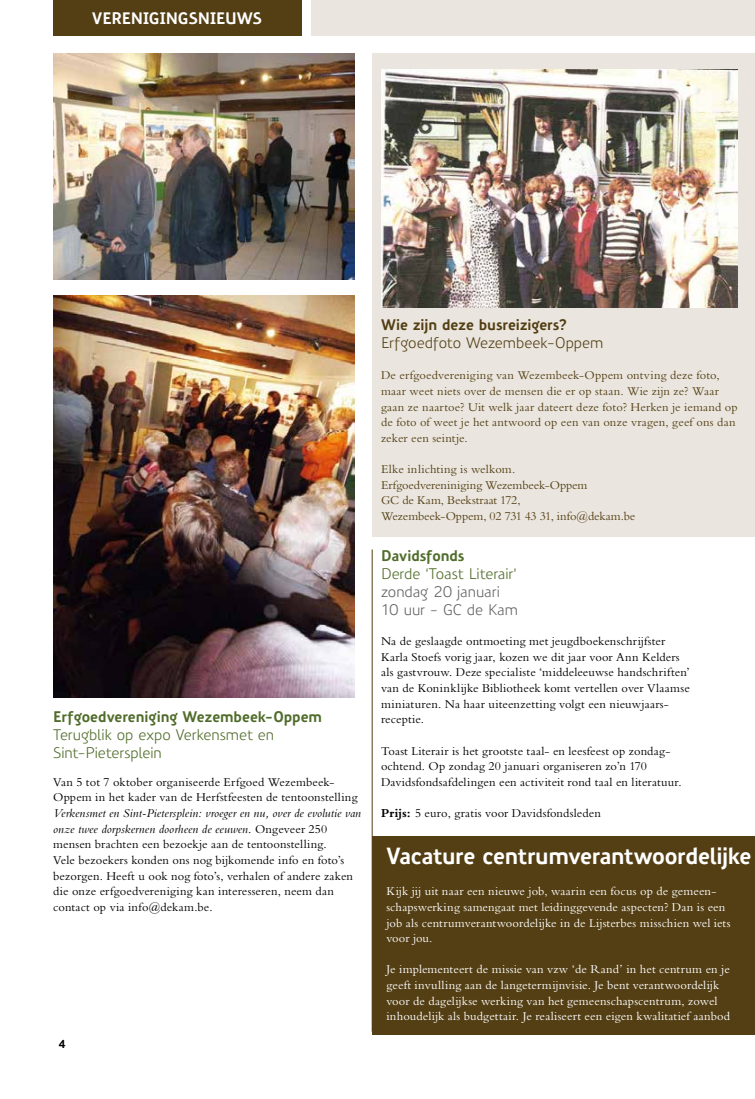
<style>
.page{position:relative;width:755px;height:1099px;background:#fff}
.page>*{position:absolute;margin:0;border:0;box-sizing:border-box;transform-origin:0 0}
.t1{font:700 22.88px "Precious Sans";letter-spacing:-.025em;color:#fff}
.t2{font:700 16.25px "Precious Sans";letter-spacing:-.005em;color:#fff}
.t3{font:15px/18px "Precious Sans";letter-spacing:-.005em;color:#506c2a}
.t4{font:700 15px "Precious Sans";letter-spacing:-.005em;color:#506c2a}
.t5{font:15px/18px "Precious Sans";letter-spacing:-.005em;color:#646363}
.t6{font:15px "Precious Sans";color:#543f14}
.t7{font:700 15px "Precious Sans";letter-spacing:-.005em;color:#543f14}
.t8{font:12.5px/15.6px "Bembo Std";letter-spacing:.01em;color:#000}
.t9{font:12.5px/15.6px "Bembo Std";letter-spacing:.01em;color:#fff}
.t10{font:12.5px/15.6px "Bembo Std";letter-spacing:.005em;color:#543f14}
.t11{font:700 11.25px "Precious Sans";color:#000}
.s1{font-style:italic}
.s2{font-weight:700}
</style>
<div class="page">
<div style="left:372px;top:836px;width:383px;height:199px;background:#543f14"></div>
<div style="left:372px;top:53px;width:383px;height:483px;background:#eae6df"></div>
<img style="left:381px;top:69px;width:357px;height:238px">
<div style="left:53px;top:0;width:248px;height:35px;background:#543f14"></div>
<div style="left:312px;top:0;width:443px;height:35px;background:#eae6df"></div>
<hr style="left:372px;top:549px;width:1px;height:482px;background:#543f14">
<img style="left:53px;top:53px;width:301px;height:226px">
<img style="left:53px;top:295px;width:301px;height:402px">
<h2 class="t2" style="left:92px;top:8px;width:171px">verenigingsnieuws</h2>
<p class="t4" style="left:53px;top:707px;width:270px">Erfgoedvereniging Wezembeek-Oppem</p>
<p class="t3" style="left:53px;top:726px;width:222px">Terugblik op expo Verkensmet en<br>Sint-Pietersplein</p>
<p class="t8" style="left:53px;top:773px;width:306px">Van 5 tot 7 oktober organiseerde Erfgoed Wezembeek-<br>Oppem in het kader van de Herfstfeesten de tentoonstelling</p>
<p class="t8" style="left:53px;top:805px;width:309px"><span class="s1">Verkensmet en Sint-Pietersplein: vroeger en nu, over de evolutie van onze twee dorpskernen doorheen de eeuwen</span>. Ongeveer 250 mensen brachten een bezoekje aan de tentoonstelling.<br>Vele bezoekers konden ons nog bijkomende info en foto’s bezorgen. Heeft u ook nog foto’s, verhalen of andere zaken die onze erfgoedvereniging kan interesseren, neem dan contact op via info@dekam.be.</p>
<p class="t11" style="left:58px;top:1037px;width:9px">4</p>
<p class="t7" style="left:381px;top:315px;width:188px">Wie zijn deze busreizigers?</p>
<p class="t6" style="left:381px;top:333px;width:224px">Erfgoedfoto Wezembeek-Oppem</p>
<p class="t10" style="left:381px;top:367px;width:358px">De erfgoedvereniging van Wezembeek-Oppem ontving deze foto, maar weet niets over de mensen die er op staan. Wie zijn ze? Waar gaan ze naartoe? Uit welk jaar dateert deze foto? Herken je iemand op de foto of weet je het antwoord op een van onze vragen, geef ons dan zeker een seintje.</p>
<p class="t10" style="left:381px;top:461px;width:256px">Elke inlichting is welkom.<br>Erfgoedvereniniging Wezembeek-Oppem<br>GC de Kam, Beekstraat 172,<br>Wezembeek-Oppem, 02 731 43 31, info@dekam.be</p>
<p class="t4" style="left:381px;top:546px;width:85px">Davidsfonds</p>
<p class="t3" style="left:381px;top:564px;width:137px">Derde ‘Toast Literair’</p>
<p class="t5" style="left:381px;top:582px;width:139px">zondag 20 januari<br>10 uur - GC de Kam</p>
<p class="t8" style="left:381px;top:633px;width:310px">Na de geslaagde ontmoeting met jeugdboekenschrijfster Karla Stoefs vorig jaar, kozen we dit jaar voor Ann Kelders als gastvrouw. Deze specialiste ‘middeleeuwse handschriften’ van de Koninklijke Bibliotheek komt vertellen over Vlaamse miniaturen. Na haar uiteenzetting volgt een nieuwjaars&shy;receptie.</p>
<p class="t8" style="left:381px;top:742px;width:302px">Toast Literair is het grootste taal- en leesfeest op zondag&shy;ochtend. Op zondag 20 januari organiseren zo’n 170<br>Davidsfondsafdelingen een activiteit rond taal en literatuur.</p>
<p class="t8" style="left:381px;top:805px;width:221px"><span class="s2">Prijs:</span> 5 euro, gratis voor Davidsfondsleden</p>
<h1 class="t1" style="left:386px;top:841px;width:367px">Vacature centrumverantwoordelijke</h1>
<p class="t9" style="left:386px;top:883px;width:345px">Kijk jij uit naar een nieuwe job, waarin een focus op de gemeen&shy;schapswerking samengaat met leidinggevende aspecten? Dan is een job als centrumverantwoordelijke in de Lijsterbes misschien wel iets voor jou.</p>
<p class="t9" style="left:386px;top:961px;width:345px">Je implementeert de missie van vzw ‘de Rand’ in het centrum en je geeft invulling aan de langetermijnvisie. Je bent verantwoordelijk voor de dagelijkse werking van het gemeenschapscentrum, zowel inhoudelijk als budgettair. Je realiseert een eigen kwalitatief aanbod</p>
</div>
